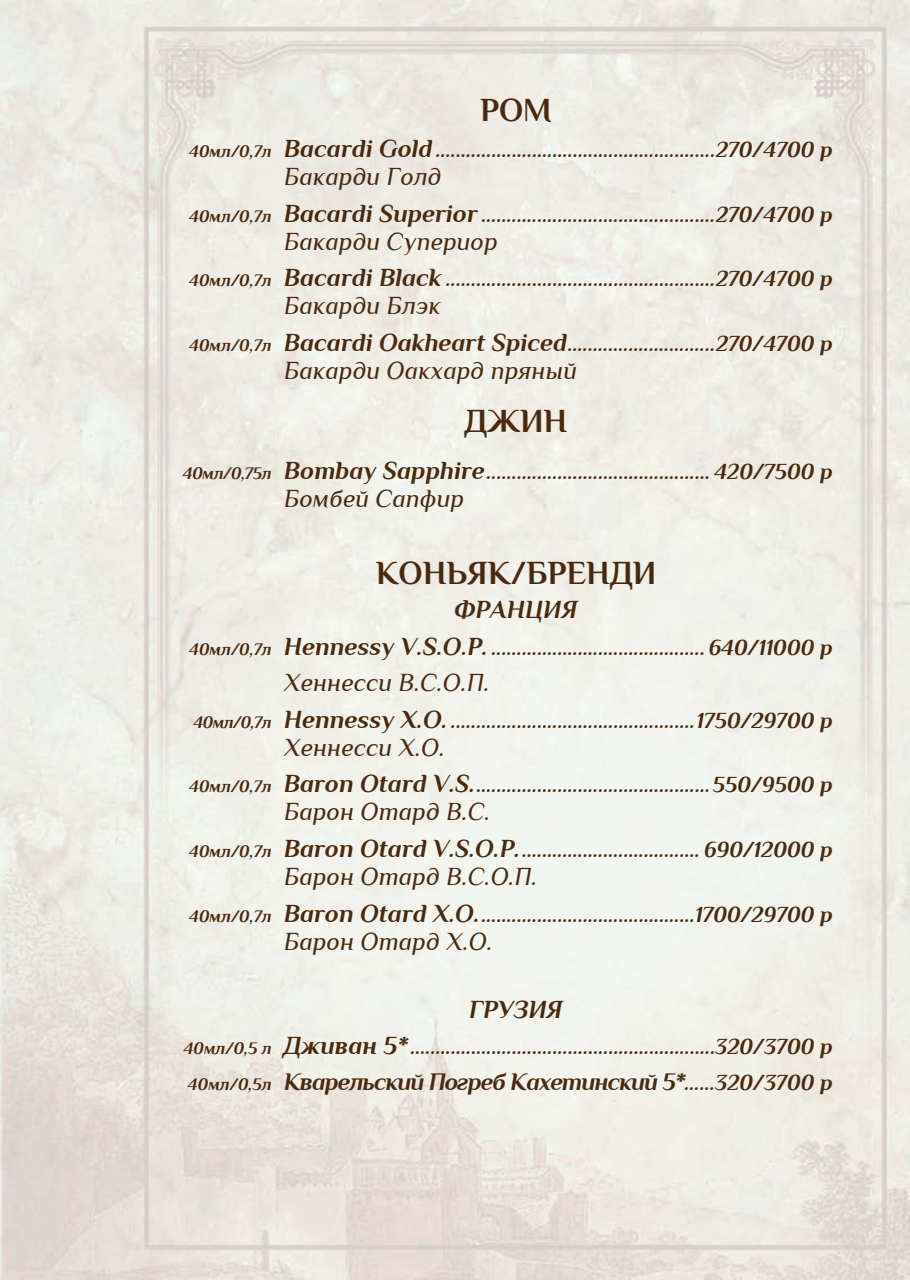
<style>
.page{position:relative;width:910px;height:1280px;background:#fff}
.page>*{position:absolute;margin:0;border:0;box-sizing:border-box;transform-origin:0 0}
.t1{font:700 33px "Philosopher";color:#4a2a0e}
.t2{font:italic 25.5px "Philosopher";color:#4a2a0e}
.t3{font:italic 700 25.5px "Philosopher";color:#4a2a0e}
.t4{font:italic 700 24.75px "Philosopher";letter-spacing:-.04em;color:#4a2a0e}
.t5{font:italic 700 22.5px "Philosopher";color:#4a2a0e}
.s1{font-size:17.25px}
.s2{font-size:25.5px}
.s3{font-size:22.5px}
</style>
<div class="page">
<img style="left:0;top:0;width:910px;height:1280px">
<h1 class="t1" style="left:480px;top:93px;width:73px">РОМ</h1>
<p class="t5" style="left:189px;top:138px;width:645px"><span class="s1">40мл/0,7л</span> <span class="s2">Bacardi Gold</span> .......................................................270/4700 р</p>
<p class="t2" style="left:284px;top:164px;width:159px">Бакарди Голд</p>
<p class="t5" style="left:189px;top:203px;width:645px"><span class="s1">40мл/0,7л</span> <span class="s2">Bacardi Superior</span> ..............................................270/4700 р</p>
<p class="t2" style="left:284px;top:229px;width:216px">Бакарди Супериор</p>
<p class="t5" style="left:189px;top:267px;width:645px"><span class="s1">40мл/0,7л</span> <span class="s2">Bacardi Black</span> .....................................................270/4700 р</p>
<p class="t2" style="left:284px;top:293px;width:159px">Бакарди Блэк</p>
<p class="t5" style="left:189px;top:332px;width:645px"><span class="s1">40мл/0,7л</span> <span class="s2">Bacardi Oakheart Spiced</span>.............................270/4700 р</p>
<p class="t2" style="left:284px;top:358px;width:295px">Бакарди Оакхард пряный</p>
<h1 class="t1" style="left:465px;top:404px;width:104px">ДЖИН</h1>
<p class="t5" style="left:183px;top:460px;width:651px"><span class="s1">40мл/0,75л</span> <span class="s2">Bombay Sapphire</span>............................................ 420/7500 р</p>
<p class="t2" style="left:284px;top:486px;width:182px">Бомбей Сапфир</p>
<h1 class="t1" style="left:376px;top:556px;width:282px">КОНЬЯК/БРЕНДИ</h1>
<p class="t3" style="left:454px;top:597px;width:125px">ФРАНЦИЯ</p>
<p class="t5" style="left:189px;top:636px;width:645px"><span class="s1">40мл/0,7л</span> <span class="s2">Hennessy V.S.O.P.</span> .......................................... 640/11000 р</p>
<p class="t2" style="left:284px;top:670px;width:208px">Хеннесси В.С.О.П.</p>
<p class="t5" style="left:193px;top:709px;width:641px"><span class="s1">40мл/0,7л</span> <span class="s2">Hennessy X.O.</span> ................................................1750/29700 р</p>
<p class="t2" style="left:284px;top:735px;width:163px">Хеннесси Х.О.</p>
<p class="t5" style="left:189px;top:773px;width:645px"><span class="s1">40мл/0,7л</span> <span class="s2">Baron Otard V.S.</span>..............................................550/9500 р</p>
<p class="t2" style="left:284px;top:799px;width:208px">Барон Отард В.С.</p>
<p class="t5" style="left:189px;top:838px;width:645px"><span class="s1">40мл/0,7л</span> <span class="s2">Baron Otard V.S.O.P.</span>................................... 690/12000 р</p>
<p class="t2" style="left:284px;top:864px;width:255px">Барон Отард В.С.О.П.</p>
<p class="t5" style="left:189px;top:902px;width:645px"><span class="s1">40мл/0,7л</span> <span class="s2">Baron Otard X.O.</span>..........................................1700/29700 р</p>
<p class="t2" style="left:284px;top:928px;width:211px">Барон Отард X.O.</p>
<p class="t3" style="left:469px;top:996px;width:95px">ГРУЗИЯ</p>
<p class="t5" style="left:184px;top:1035px;width:651px"><span class="s1">40мл/0,5 л</span> <span class="s2">Дживан 5*</span>............................................................320/3700 р</p>
<p class="t4" style="left:188px;top:1069px;width:646px"><span class="s1">40мл/0,5л</span> Кварельский Погреб Кахетинский 5*<span class="s3">......320/3700 р</span></p>
</div>
